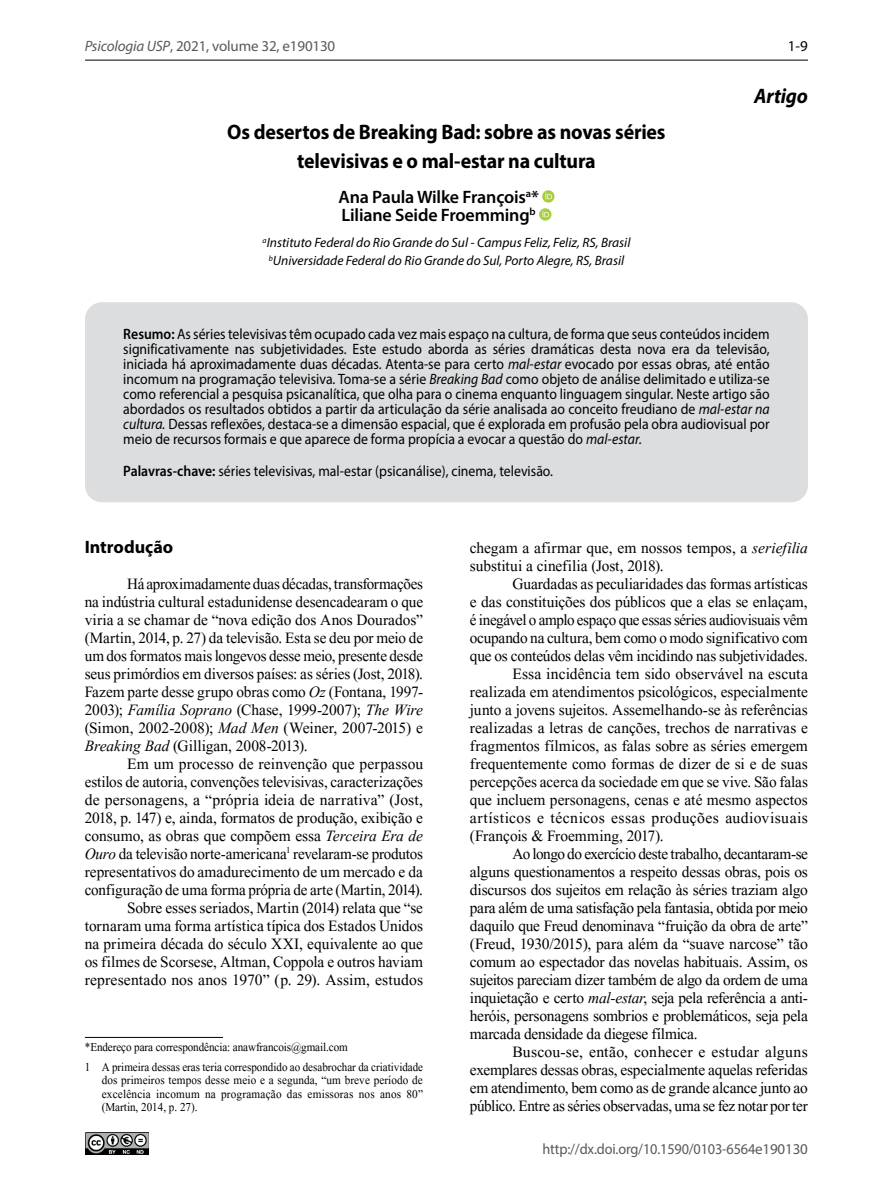
<style>
.page{position:relative;width:893px;height:1191px;background:#fff}
.page>*{position:absolute;margin:0;border:0;box-sizing:border-box;transform-origin:0 0}
.t1{font:700 21px/28.5px "Myriad Pro";letter-spacing:-.01em;color:#000;text-align:center;scale:.95 1}
.t2{font:italic 700 21px "Myriad Pro";letter-spacing:-.01em;color:#000;scale:.95 1}
.t3{font:19.5px/18px "Aparajita";letter-spacing:-.005em;color:#000;text-align:right}
.t4{font:19.5px/18px "Aparajita";letter-spacing:-.005em;color:#000;text-align:justify;scale:.96 1}
.t5{font:19.5px "Aparajita";letter-spacing:.02em;color:#000}
.t6{font:19.5px "Aparajita";letter-spacing:-.025em;color:#000}
.t7{font:19.5px "Aparajita";letter-spacing:.015em;color:#000}
.t8{font:600 18px/18px "Myriad Pro";letter-spacing:-.01em;color:#000}
.t9{font:700 18px "Myriad Pro";color:#000}
.t10{font:15px/15px "Myriad Pro";color:#000;text-align:justify;scale:.92 1}
.t11{font:15px/13.5px "Aparajita";letter-spacing:-.005em;color:#000;text-align:justify;scale:.91 1}
.t12{font:15px "Aparajita";letter-spacing:-.005em;color:#000;scale:.92 1}
.t13{font:15px "Myriad Pro";letter-spacing:-.01em;color:#58595b;scale:.95 1}
.t14{font:15px "Myriad Pro";letter-spacing:-.01em;color:#58595b}
.t15{font:15px "Myriad Pro";color:#000}
.t16{font:italic 13.5px/18px "Myriad Pro";color:#000;text-align:center}
.s1{font-style:italic}
.s2{font-weight:600}
</style>
<div class="page">
<hr style="left:85px;top:60px;width:723px;height:1px;background:#000">
<img style="left:85px;top:1132px;width:63px;height:23px">
<div style="left:85px;top:302px;width:723px;height:200px;background:#dcddde;border-radius:17px"></div>
<svg style="left:542px;top:190px;width:12px;height:13px"></svg>
<svg style="left:545px;top:192px;width:7px;height:7px"></svg>
<svg style="left:539px;top:208px;width:12px;height:13px"></svg>
<svg style="left:542px;top:210px;width:7px;height:7px"></svg>
<hr style="left:85px;top:1037px;width:138px;height:1px;background:#000">
<p class="t14" style="left:85px;top:37px;width:252px"><span class="s1">Psicologia USP</span>, 2021, volume 32, e190130</p>
<p class="t15" style="left:788px;top:37px;width:21px">1-9</p>
<p class="t1" style="left:227px;top:117px;width:463px">Os desertos de Breaking Bad: sobre as novas séries televisivas e o mal-estar na cultura</p>
<p class="t8" style="left:338px;top:187px;width:202px">Ana Paula Wilke François<sup>a</sup>*<br>Liliane Seide Froemming<sup>b</sup></p>
<p class="t16" style="left:263px;top:233px;width:369px"><sup>a</sup>Instituto Federal do Rio Grande do Sul - Campus Feliz, Feliz, RS, Brasil <sup>b</sup>Universidade Federal do Rio Grande do Sul, Porto Alegre, RS, Brasil</p>
<p class="t2" style="left:754px;top:82px;width:58px">Artigo</p>
<p class="t10" style="left:123px;top:326px;width:704px"><span class="s2">Resumo:</span> As séries televisivas têm ocupado cada vez mais espaço na cultura, de forma que seus conteúdos incidem significativamente nas subjetividades. Este estudo aborda as séries dramáticas desta nova era da televisão, iniciada há aproximadamente duas décadas. Atenta-se para certo <span class="s1">mal-estar</span> evocado por essas obras, até então incomum na programação televisiva. Toma-se a série <span class="s1">Breaking Bad</span> como objeto de análise delimitado e utiliza-se como referencial a pesquisa psicanalítica, que olha para o cinema enquanto linguagem singular. Neste artigo são abordados os resultados obtidos a partir da articulação da série analisada ao conceito freudiano de <span class="s1">mal-estar na cultura.</span> Dessas reflexões, destaca-se a dimensão espacial, que é explorada em profusão pela obra audiovisual por meio de recursos formais e que aparece de forma propícia a evocar a questão do <span class="s1">mal-estar.</span></p>
<p class="t10" style="left:123px;top:463px;width:469px"><span class="s2">Palavras-chave:</span> séries televisivas, mal-estar (psicanálise), cinema, televisão.</p>
<p class="t9" style="left:85px;top:535px;width:90px">Introdução</p>
<p class="t4" style="left:85px;top:576px;width:354px;text-indent:43px">Há aproximadamente duas décadas, transformações na indústria cultural estadunidense desencadearam o que viria a se chamar de “nova edição dos Anos Dourados” (Martin, 2014, p. 27) da televisão. Esta se deu por meio de um dos formatos mais longevos desse meio, presente desde seus primórdios em diversos países: as séries (Jost, 2018).<br>Fazem parte desse grupo obras como <span class="s1">Oz</span> (Fontana, 1997- 2003); <span class="s1">Família Soprano</span> (Chase, 1999-2007); <span class="s1">The Wire </span>(Simon, 2002-2008); <span class="s1">Mad Men</span> (Weiner, 2007-2015) e <span class="s1">Breaking Bad</span> (Gilligan, 2008-2013).</p>
<p class="t3" style="left:85px;top:756px;width:340px">Em um processo de reinvenção que perpassou estilos de autoria, convenções televisivas, caracterizações de personagens, a “própria ideia de narrativa” (Jost, 2018, p. 147) e, ainda, formatos de produção, exibição e consumo, as obras que compõem essa <span class="s1">Terceira Era de Ouro</span> da televisão norte-americana<sup>1</sup> revelaram-se produtos representativos do amadurecimento de um mercado e da configuração de uma forma própria de arte (Martin, 2014).<br>Sobre esses seriados, Martin (2014) relata que “se tornaram uma forma artística típica dos Estados Unidos na primeira década do século XXI, equivalente ao que os filmes de Scorsese, Altman, Coppola e outros haviam representado nos anos 1970” (p. 29). Assim, estudos</p>
<p class="t12" style="left:85px;top:1037px;width:287px">*Endereço para correspondência: anawfrancois@gmail.com</p>
<p class="t11" style="left:102px;top:1060px;width:355px;text-indent:-17px">1 A primeira dessas eras teria correspondido ao desabrochar da criatividade dos primeiros tempos desse meio e a segunda, “um breve período de excelência incomum na programação das emissoras nos anos 80” (Martin, 2014, p. 27).</p>
<p class="t3" style="left:470px;top:540px;width:339px;text-align:left">chegam a afirmar que, em nossos tempos, a <span class="s1">seriefilia </span>substitui a cinefilia (Jost, 2018).</p>
<p class="t3" style="left:512px;top:576px;width:297px">Guardadas as peculiaridades das formas artísticas</p>
<p class="t3" style="left:470px;top:594px;width:339px">e das constituições dos públicos que a elas se enlaçam,</p>
<p class="t4" style="left:470px;top:612px;width:354px">éinegável o amplo espaço que essas séries audiovisuais vêm</p>
<p class="t3" style="left:470px;top:630px;width:339px">ocupando na cultura, bem como o modo significativo com</p>
<p class="t3" style="left:470px;top:648px;width:339px">que os conteúdos delas vêm incidindo nas subjetividades.</p>
<p class="t3" style="left:512px;top:666px;width:297px">Essa incidência tem sido observável na escuta</p>
<p class="t3" style="left:470px;top:684px;width:339px">realizada em atendimentos psicológicos, especialmente</p>
<p class="t3" style="left:470px;top:702px;width:339px">junto a jovens sujeitos. Assemelhando-se às referências</p>
<p class="t3" style="left:470px;top:720px;width:340px">realizadas a letras de canções, trechos de narrativas e</p>
<p class="t3" style="left:470px;top:738px;width:340px">fragmentos fílmicos, as falas sobre as séries emergem</p>
<p class="t3" style="left:470px;top:756px;width:340px">frequentemente como formas de dizer de si e de suas</p>
<p class="t3" style="left:470px;top:774px;width:340px">percepções acerca da sociedade em que se vive. São falas</p>
<p class="t3" style="left:470px;top:792px;width:339px">que incluem personagens, cenas e até mesmo aspectos</p>
<p class="t5" style="left:470px;top:806px;width:339px">artísticos e técnicos essas produções audiovisuais</p>
<p class="t3" style="left:470px;top:828px;width:195px">(François &amp; Froemming, 2017).</p>
<p class="t6" style="left:512px;top:842px;width:297px">Ao longo do exercício deste trabalho, decantaram-se</p>
<p class="t3" style="left:470px;top:864px;width:339px">alguns questionamentos a respeito dessas obras, pois os</p>
<p class="t3" style="left:470px;top:882px;width:339px">discursos dos sujeitos em relação às séries traziam algo</p>
<p class="t3" style="left:470px;top:900px;width:340px">para além de uma satisfação pela fantasia, obtida por meio</p>
<p class="t3" style="left:470px;top:918px;width:339px">daquilo que Freud denominava “fruição da obra de arte”</p>
<p class="t3" style="left:470px;top:936px;width:339px">(Freud, 1930/2015), para além da “suave narcose” tão</p>
<p class="t3" style="left:470px;top:954px;width:339px">comum ao espectador das novelas habituais. Assim, os</p>
<p class="t3" style="left:470px;top:972px;width:339px">sujeitos pareciam dizer também de algo da ordem de uma</p>
<p class="t3" style="left:470px;top:990px;width:340px">inquietação e certo <span class="s1">mal-estar</span>, seja pela referência a anti-</p>
<p class="t3" style="left:470px;top:1008px;width:339px">heróis, personagens sombrios e problemáticos, seja pela</p>
<p class="t3" style="left:470px;top:1026px;width:229px">marcada densidade da diegese fílmica.</p>
<p class="t7" style="left:512px;top:1040px;width:297px">Buscou-se, então, conhecer e estudar alguns</p>
<p class="t3" style="left:470px;top:1062px;width:339px">exemplares dessas obras, especialmente aquelas referidas</p>
<p class="t3" style="left:470px;top:1080px;width:340px">em atendimento, bem como as de grande alcance junto ao</p>
<p class="t3" style="left:470px;top:1098px;width:339px">público. Entre as séries observadas, uma se fez notar por ter</p>
<p class="t13" style="left:542px;top:1139px;width:281px">http://dx.doi.org/10.1590/0103-6564e190130</p>
</div>
